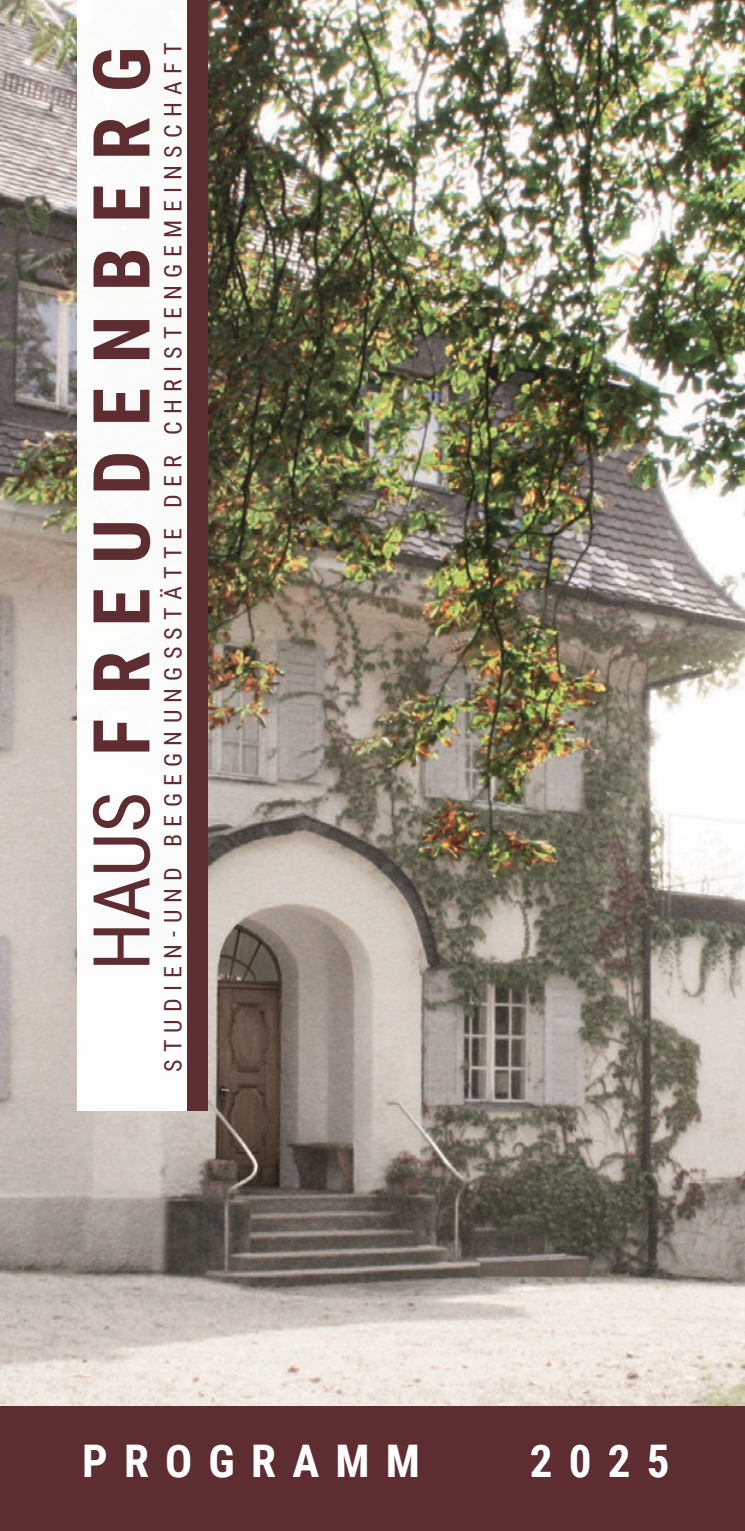
<style>
.page{position:relative;width:745px;height:1531px;background:#fff}
.page>*{position:absolute;margin:0;border:0;box-sizing:border-box;transform-origin:0 0}
.t1{font:700 78.5px "Roboto Condensed";letter-spacing:.31em;color:#5e2d31}
.t2{font:700 45px "Roboto Condensed";letter-spacing:.36em;color:#fff}
.t3{font:24px "Roboto Condensed";letter-spacing:.3em;color:#5e2d31}
.s1{font-weight:400}
</style>
<div class="page">
<img style="left:0;top:0;width:744px;height:1406px">
<div style="left:77px;top:0;width:124px;height:1110px;background:#fff"></div>
<div style="left:0;top:1406px;width:744px;height:125px;background:#5e2d31"></div>
<div style="left:187px;top:0;width:20px;height:1111px;background:#5e2d31"></div>
<h1 class="t1" style="left:66px;top:971px;width:926px;rotate:-90deg"><span class="s1">HAUS</span> FREUDENBERG</h1>
<p class="t3" style="left:156px;top:1072px;width:1031px;rotate:-90deg">STUDIEN-UND BEGEGNUNGSSTÄTTE DER CHRISTENGEMEINSCHAFT</p>
<h2 class="t2" style="left:82px;top:1429px;width:339px">PROGRAMM</h2>
<h2 class="t2" style="left:529px;top:1429px;width:141px">2025</h2>
</div>
